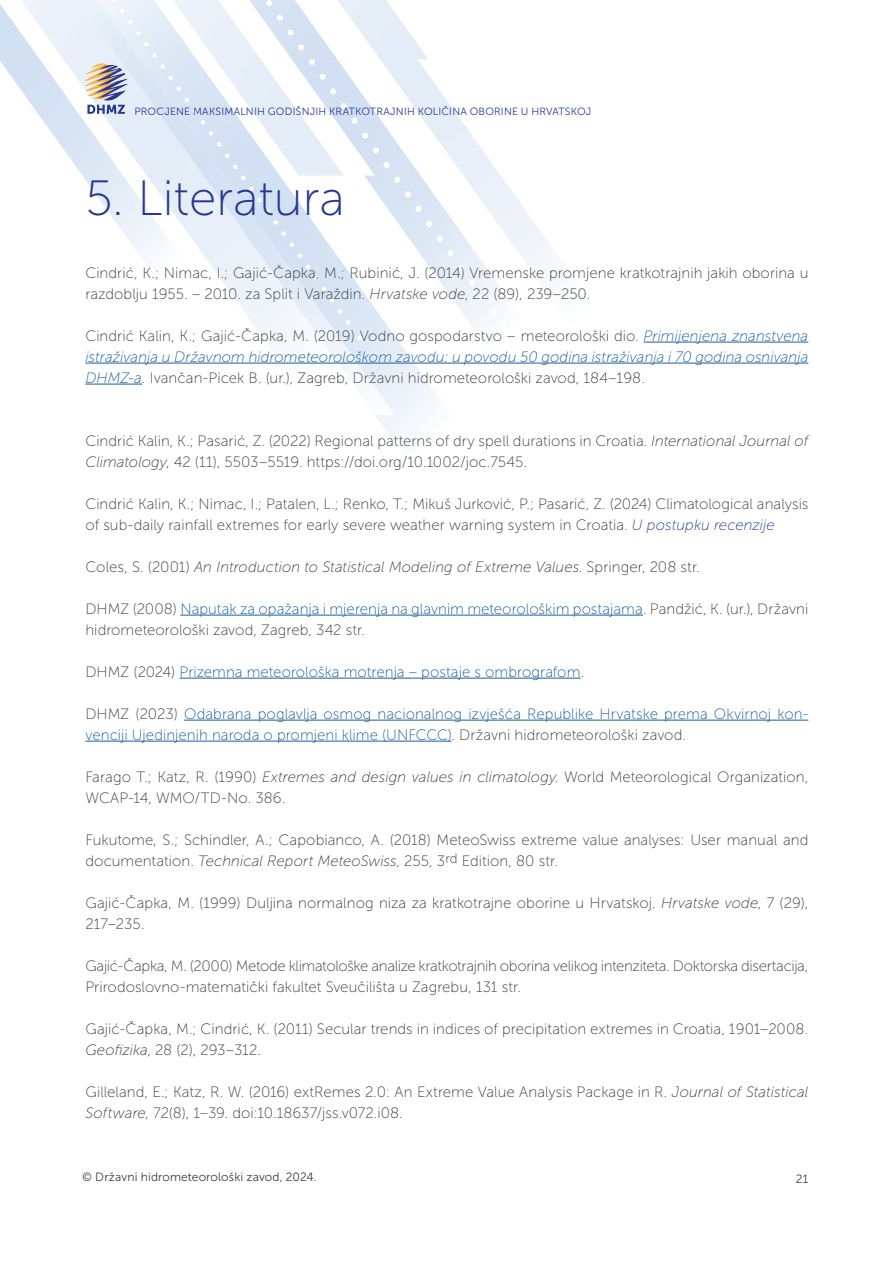
<style>
.page{position:relative;width:893px;height:1263px;background:#fff}
.page>*{position:absolute;margin:0;border:0;box-sizing:border-box;transform-origin:0 0}
.t1{font:49.5px "Museo Sans 100";color:#283890}
.t2{font:15px/21px "Museo Sans 100";color:#3e3e3f}
.t3{font:15px/21px "Museo Sans 100";letter-spacing:.005em;color:#175d9e}
.t4{font:15px/21px "Museo Sans 100";letter-spacing:-.02em;color:#3e3e3f}
.t5{font:italic 15px "Museo Sans 100";color:#3e3e3f}
.t6{font:12px "Museo Sans 300";letter-spacing:.01em;color:#3e3e3f}
.t7{font:10.5px "Museo Sans 300";letter-spacing:.02em;color:#283890}
.s1{font-style:italic}
.s2{font-style:italic;color:#175d9e}
.s3{font-style:italic;color:#253f8e}
.s4{font-style:normal}
.s5{color:#175d9e}
.s6{color:#3e3e3f}
</style>
<div class="page">
<svg style="left:0;top:0;width:154px;height:259px"></svg>
<svg style="left:154px;top:0;width:456px;height:440px"></svg>
<hr style="left:644px;top:342px;width:164px;height:1px;background:#175d9e">
<hr style="left:85px;top:363px;width:723px;height:1px;background:#175d9e">
<hr style="left:85px;top:384px;width:57px;height:1px;background:#175d9e">
<hr style="left:180px;top:615px;width:463px;height:1px;background:#175d9e">
<hr style="left:180px;top:678px;width:401px;height:1px;background:#175d9e">
<hr style="left:184px;top:720px;width:624px;height:1px;background:#175d9e">
<hr style="left:85px;top:741px;width:366px;height:1px;background:#175d9e">
<svg style="left:85px;top:63px;width:42px;height:51px;background:#b4b0ba"></svg>
<p class="t7" style="left:134px;top:105px;width:458px">PROCJENE MAKSIMALNIH GODIŠNJIH KRATKOTRAJNIH KOLIČINA OBORINE U HRVATSKOJ</p>
<p class="t1" style="left:85px;top:171px;width:261px">5. Literatura</p>
<p class="t2" style="left:85px;top:262px;width:724px">Cindrić, K.; Nimac, I.; Gajić-Čapka, M.; Rubinić, J. (2014) Vremenske promjene kratkotrajnih jakih oborina u razdoblju 1955. – 2010. za Split i Varaždin. <span class="s1">Hrvatske vode</span>, 22 (89), 239–250.</p>
<p class="t2" style="left:85px;top:325px;width:724px;text-align:justify">Cindrić Kalin, K.; Gajić-Čapka, M. (2019) Vodno gospodarstvo − meteorološki dio. <span class="s2">Primijenjena znanstvena istraživanja u Državnom hidrometeorološkom zavodu: u povodu 50 godina istraživanja i 70 godina osnivanja DHMZ-a</span><span class="s1">.</span> Ivančan-Picek B. (ur.), Zagreb, Državni hidrometeorološki zavod, 184–198.</p>
<p class="t2" style="left:85px;top:430px;width:724px">Cindrić Kalin, K.; Pasarić, Z. (2022) Regional patterns of dry spell durations in Croatia. <span class="s1">International Journal of<br>Climatology</span>, 42 (11), 5503–5519. https://doi.org/10.1002/joc.7545.</p>
<p class="t2" style="left:85px;top:493px;width:724px">Cindrić Kalin, K.; Nimac, I.; Patalen, L.; Renko, T.; Mikuš Jurković, P.; Pasarić, Z. (2024) Climatological analysis of sub-daily rainfall extremes for early severe weather warning system in Croatia. <span class="s3">U postupku recenzije</span></p>
<p class="t5" style="left:85px;top:558px;width:616px"><span class="s4">Coles, S. (2001)</span> An Introduction to Statistical Modeling of Extreme Values<span class="s4">. Springer, 208 str.</span></p>
<p class="t2" style="left:85px;top:598px;width:724px">DHMZ (2008) <span class="s5">Naputak za opažanja i mjerenja na glavnim meteorološkim postajama</span>. Pandžić, K. (ur.), Državni hidrometeorološki zavod, Zagreb, 342 str.</p>
<p class="t3" style="left:85px;top:661px;width:500px"><span class="s6">DHMZ (2024)</span> Prizemna meteorološka motrenja – postaje s ombrografom<span class="s6">.</span></p>
<p class="t3" style="left:85px;top:703px;width:724px"><span class="s6">DHMZ (2023)</span> Odabrana poglavlja osmog nacionalnog izvješća Republike Hrvatske prema Okvirnoj kon&shy;venciji Ujedinjenih naroda o promjeni klime (UNFCCC)<span class="s6">. Državni hidrometeorološki zavod.</span></p>
<p class="t2" style="left:85px;top:766px;width:724px">Farago T.; Katz, R. (1990) <span class="s1">Extremes and design values in climatology</span>. World Meteorological Organization,<br>WCAP-14, WMO/TD-No. 386.</p>
<p class="t2" style="left:85px;top:829px;width:724px">Fukutome, S.; Schindler, A.; Capobianco, A. (2018) MeteoSwiss extreme value analyses: User manual and documentation. <span class="s1">Technical Report MeteoSwiss</span>, 255, 3<sup>rd</sup> Edition, 80 str.</p>
<p class="t2" style="left:85px;top:892px;width:724px">Gajić-Čapka, M. (1999) Duljina normalnog niza za kratkotrajne oborine u Hrvatskoj. <span class="s1">Hrvatske vode</span>, 7 (29),<br>217–235.</p>
<p class="t4" style="left:85px;top:955px;width:724px">Gajić-Čapka, M. (2000) Metode klimatološke analize kratkotrajnih oborina velikog intenziteta. Doktorska disertacija,<br>Prirodoslovno-matematički fakultet Sveučilišta u Zagrebu, 131 str.</p>
<p class="t2" style="left:85px;top:1018px;width:724px">Gajić-Čapka, M.; Cindrić, K. (2011) Secular trends in indices of precipitation extremes in Croatia, 1901–2008.<br><span class="s1">Geofizika</span>, 28 (2), 293–312.</p>
<p class="t2" style="left:85px;top:1081px;width:724px">Gilleland, E.; Katz, R. W. (2016) extRemes 2.0: An Extreme Value Analysis Package in R. <span class="s1">Journal of Statistical<br>Software</span>, 72(8), 1–39. doi:10.18637/jss.v072.i08.</p>
<p class="t6" style="left:82px;top:1170px;width:236px">© Državni hidrometeorološki zavod, 2024.</p>
<p class="t6" style="left:796px;top:1172px;width:14px">21</p>
</div>
